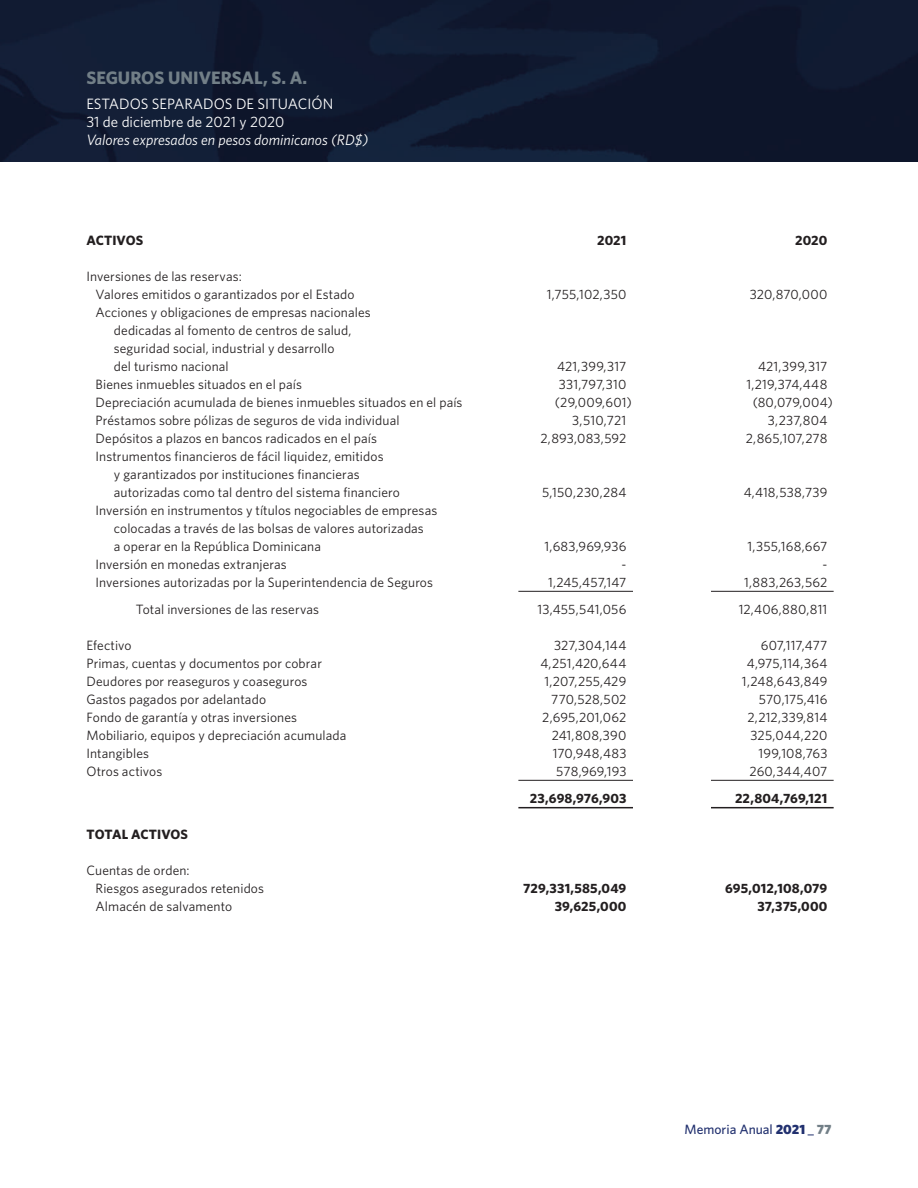
<style>
.page{position:relative;width:918px;height:1188px;background:#fff}
.page>*{position:absolute;margin:0;border:0;box-sizing:border-box;transform-origin:0 0}
.t1{font:700 18px "Whitney";color:#727f87}
.t2{font:15px/18px "Whitney";color:#fff}
.t3{font:italic 15px "Whitney";color:#fff}
.t4{font:13.5px/18px "Whitney";letter-spacing:.01em;color:#231f20}
.t5{font:700 13.5px "Whitney";letter-spacing:.01em;color:#231f20}
.t6{font:500 13.5px "Whitney";color:#22316f}
.s1{font-weight:900}
.s2{font-weight:700}
.s3{font-weight:900;color:#727f87}
</style>
<div class="page">
<img style="left:0;top:0;width:918px;height:162px">
<hr style="left:518px;top:591px;width:316px;height:1px;background:#231f20">
<hr style="left:518px;top:780px;width:316px;height:1px;background:#231f20">
<hr style="left:518px;top:807px;width:316px;height:1px;background:#231f20">
<div style="left:634px;top:217px;width:77px;height:818px;background:#fff"></div>
<h1 class="t1" style="left:86px;top:67px;width:222px">SEGUROS UNIVERSAL, S. A.</h1>
<p class="t2" style="left:86px;top:94px;width:248px">ESTADOS SEPARADOS DE SITUACIÓN<br>31 de diciembre de 2021 y 2020</p>
<p class="t3" style="left:86px;top:131px;width:283px">Valores expresados en pesos dominicanos (RD$)</p>
<p class="t5" style="left:86px;top:232px;width:58px">ACTIVOS</p>
<p class="t5" style="left:597px;top:232px;width:31px">2021</p>
<p class="t5" style="left:795px;top:232px;width:34px">2020</p>
<p class="t4" style="left:96px;top:267px;width:261px;text-indent:-9px">Inversiones de las reservas:<br>Valores emitidos o garantizados por el Estado</p>
<p class="t4" style="left:547px;top:285px;width:81px">1,755,102,350</p>
<p class="t4" style="left:750px;top:285px;width:79px">320,870,000</p>
<p class="t4" style="left:114px;top:303px;width:258px;text-indent:-18px">Acciones y obligaciones de empresas nacionales dedicadas al fomento de centros de salud, seguridad social, industrial y desarrollo<br>del turismo nacional</p>
<p class="t4" style="left:557px;top:357px;width:71px">421,399,317</p>
<p class="t4" style="left:758px;top:357px;width:71px">421,399,317</p>
<p class="t4" style="left:96px;top:375px;width:208px">Bienes inmuebles situados en el país</p>
<p class="t4" style="left:559px;top:375px;width:69px">331,797,310</p>
<p class="t4" style="left:746px;top:375px;width:83px">1,219,374,448</p>
<p class="t4" style="left:96px;top:393px;width:368px">Depreciación acumulada de bienes inmuebles situados en el país</p>
<p class="t4" style="left:555px;top:393px;width:78px">(29,009,601)</p>
<p class="t4" style="left:753px;top:393px;width:82px">(80,079,004)</p>
<p class="t4" style="left:96px;top:411px;width:305px">Préstamos sobre pólizas de seguros de vida individual</p>
<p class="t4" style="left:572px;top:411px;width:56px">3,510,721</p>
<p class="t4" style="left:768px;top:411px;width:61px">3,237,804</p>
<p class="t4" style="left:96px;top:429px;width:283px">Depósitos a plazos en bancos radicados en el país</p>
<p class="t4" style="left:541px;top:429px;width:87px">2,893,083,592</p>
<p class="t4" style="left:746px;top:429px;width:83px">2,865,107,278</p>
<p class="t4" style="left:114px;top:447px;width:288px;text-indent:-18px">Instrumentos financieros de fácil liquidez, emitidos<br>y garantizados por instituciones financieras autorizadas como tal dentro del sistema financiero</p>
<p class="t4" style="left:542px;top:483px;width:86px">5,150,230,284</p>
<p class="t4" style="left:744px;top:483px;width:85px">4,418,538,739</p>
<p class="t4" style="left:114px;top:501px;width:325px;text-indent:-18px">Inversión en instrumentos y títulos negociables de empresas colocadas a través de las bolsas de valores autorizadas<br>a operar en la República Dominicana</p>
<p class="t4" style="left:544px;top:537px;width:83px">1,683,969,936</p>
<p class="t4" style="left:748px;top:537px;width:81px">1,355,168,667</p>
<p class="t4" style="left:96px;top:555px;width:193px">Inversión en monedas extranjeras</p>
<p class="t4" style="left:621px;top:555px;width:6px">-</p>
<p class="t4" style="left:823px;top:555px;width:6px">-</p>
<p class="t4" style="left:96px;top:573px;width:339px">Inversiones autorizadas por la Superintendencia de Seguros</p>
<p class="t4" style="left:548px;top:573px;width:80px">1,245,457,147</p>
<p class="t4" style="left:744px;top:573px;width:85px">1,883,263,562</p>
<p class="t4" style="left:136px;top:600px;width:185px">Total inversiones de las reservas</p>
<p class="t4" style="left:538px;top:600px;width:90px">13,455,541,056</p>
<p class="t4" style="left:739px;top:600px;width:90px">12,406,880,811</p>
<p class="t4" style="left:86px;top:636px;width:47px">Efectivo</p>
<p class="t4" style="left:554px;top:636px;width:74px">327,304,144</p>
<p class="t4" style="left:761px;top:636px;width:68px">607,117,477</p>
<p class="t4" style="left:86px;top:654px;width:237px">Primas, cuentas y documentos por cobrar</p>
<p class="t4" style="left:540px;top:654px;width:88px">4,251,420,644</p>
<p class="t4" style="left:747px;top:654px;width:82px">4,975,114,364</p>
<p class="t4" style="left:86px;top:672px;width:223px">Deudores por reaseguros y coaseguros</p>
<p class="t4" style="left:544px;top:672px;width:83px">1,207,255,429</p>
<p class="t4" style="left:742px;top:672px;width:87px">1,248,643,849</p>
<p class="t4" style="left:86px;top:690px;width:181px">Gastos pagados por adelantado</p>
<p class="t4" style="left:551px;top:690px;width:77px">770,528,502</p>
<p class="t4" style="left:759px;top:690px;width:70px">570,175,416</p>
<p class="t4" style="left:86px;top:708px;width:212px">Fondo de garantía y otras inversiones</p>
<p class="t4" style="left:542px;top:708px;width:86px">2,695,201,062</p>
<p class="t4" style="left:747px;top:708px;width:81px">2,212,339,814</p>
<p class="t4" style="left:86px;top:726px;width:262px">Mobiliario, equipos y depreciación acumulada</p>
<p class="t4" style="left:552px;top:726px;width:76px">241,808,390</p>
<p class="t4" style="left:750px;top:726px;width:78px">325,044,220</p>
<p class="t4" style="left:86px;top:744px;width:64px">Intangibles</p>
<p class="t4" style="left:553px;top:744px;width:75px">170,948,483</p>
<p class="t4" style="left:759px;top:744px;width:70px">199,108,763</p>
<p class="t4" style="left:86px;top:762px;width:77px">Otros activos</p>
<p class="t4" style="left:556px;top:762px;width:72px">578,969,193</p>
<p class="t4" style="left:750px;top:762px;width:79px">260,344,407</p>
<p class="t5" style="left:530px;top:790px;width:98px">23,698,976,903</p>
<p class="t5" style="left:735px;top:790px;width:94px">22,804,769,121</p>
<p class="t5" style="left:86px;top:826px;width:103px">TOTAL ACTIVOS</p>
<p class="t4" style="left:96px;top:861px;width:170px;text-indent:-9px">Cuentas de orden:<br>Riesgos asegurados retenidos</p>
<p class="t5" style="left:523px;top:880px;width:105px">729,331,585,049</p>
<p class="t5" style="left:725px;top:880px;width:104px">695,012,108,079</p>
<p class="t4" style="left:96px;top:897px;width:138px">Almacén de salvamento</p>
<p class="t5" style="left:555px;top:898px;width:73px">39,625,000</p>
<p class="t5" style="left:757px;top:898px;width:71px">37,375,000</p>
<p class="t6" style="left:685px;top:1121px;width:149px">Memoria Anual <span class="s1">2021</span> <span class="s2">_</span> <span class="s3">77</span></p>
</div>
